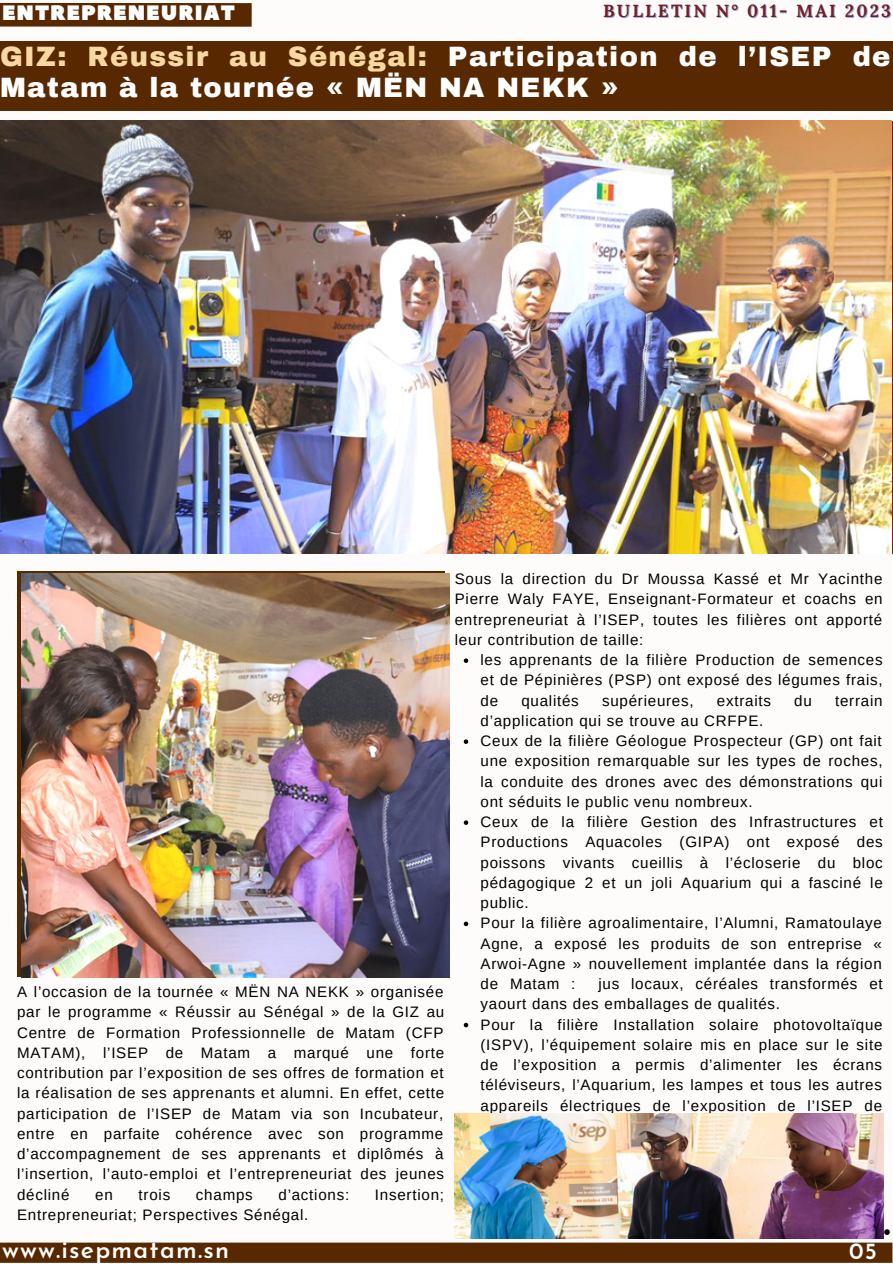
<style>
.page{position:relative;width:893px;height:1264px;background:#fff}
.page>*{position:absolute;margin:0;border:0;box-sizing:border-box;transform-origin:0 0}
.t1{font:900 27.45px/31.5px "Archivo";letter-spacing:.05em;color:#fff}
.t2{font:600 24.75px "Josefin Sans";letter-spacing:.05em;color:#fff}
.t3{font:600 23.25px "Josefin Sans";color:#fff}
.t4{font:20.85px "Peace Sans";letter-spacing:.05em;color:#fff}
.t5{font:700 17.55px "Lora";letter-spacing:.12em;color:#761e22}
.t6{font:15.15px/20.2px "Arimo";letter-spacing:.05em;color:#000;text-align:justify}
.s1{color:#f6d8a0}
</style>
<div class="page">
<div style="left:0;top:0;width:892px;height:1262px;background:#fdfcfb"></div>
<div style="left:0;top:1242px;width:892px;height:20px;background:#582900"></div>
<div style="left:0;top:42px;width:892px;height:69px;background:#582900"></div>
<div style="left:0;top:3px;width:252px;height:24px;background:#582900"></div>
<img style="left:0;top:121px;width:891px;height:433px">
<svg style="left:463px;top:658px;width:5px;height:5px"></svg>
<svg style="left:463px;top:739px;width:5px;height:5px"></svg>
<svg style="left:463px;top:820px;width:5px;height:5px"></svg>
<svg style="left:463px;top:921px;width:5px;height:5px"></svg>
<svg style="left:463px;top:1022px;width:5px;height:5px"></svg>
<img style="left:21px;top:573px;width:428px;height:404px">
<img style="left:454px;top:1113px;width:429px;height:125px">
<p class="t5" style="left:603px;top:0;width:289px">BULLETIN N° 011- MAI 2023</p>
<p class="t4" style="left:2px;top:-1px;width:234px">ENTREPRENEURIAT</p>
<p class="t1" style="left:0;top:41px;width:892px"><span class="s1">GIZ: Réussir au Sénégal:</span> Participation de l’ISEP de<br>Matam à la tournée « MËN NA NEKK »</p>
<p class="t6" style="left:17px;top:981px;width:429px">A l’occasion de la tournée « MËN NA NEKK » organisée par le programme « Réussir au Sénégal » de la GIZ au Centre de Formation Professionnelle de Matam (CFP MATAM), l’ISEP de Matam a marqué une forte contribution par l’exposition de ses offres de formation et la réalisation de ses apprenants et alumni. En effet, cette participation de l’ISEP de Matam via son Incubateur, entre en parfaite cohérence avec son programme d’accompagnement de ses apprenants et diplômés à l’insertion, l’auto-emploi et l’entrepreneuriat des jeunes décliné</p>
<p class="t6" style="left:95px;top:1184px;width:19px">en</p>
<p class="t6" style="left:139px;top:1184px;width:33px">trois</p>
<p class="t6" style="left:196px;top:1184px;width:58px">champs</p>
<p class="t6" style="left:278px;top:1184px;width:72px">d’actions:</p>
<p class="t6" style="left:375px;top:1184px;width:71px">Insertion;</p>
<p class="t6" style="left:17px;top:1204px;width:293px">Entrepreneuriat; Perspectives Sénégal.</p>
<p class="t6" style="left:454px;top:569px;width:429px">Sous la direction du Dr Moussa Kassé et Mr Yacinthe Pierre Waly FAYE, Enseignant-Formateur et coachs en entrepreneuriat à l’ISEP, toutes les filières ont apporté leur contribution de taille:</p>
<p class="t6" style="left:480px;top:650px;width:404px">les apprenants de la filière Production de semences et de Pépinières (PSP) ont exposé des légumes frais, de</p>
<p class="t6" style="left:521px;top:690px;width:59px">qualités</p>
<p class="t6" style="left:602px;top:690px;width:93px">supérieures,</p>
<p class="t6" style="left:717px;top:690px;width:56px">extraits</p>
<p class="t6" style="left:794px;top:690px;width:19px">du</p>
<p class="t6" style="left:835px;top:690px;width:49px">terrain</p>
<p class="t6" style="left:480px;top:710px;width:284px">d’application qui se trouve au CRFPE.</p>
<p class="t6" style="left:480px;top:730px;width:403px">Ceux de la filière Géologue Prospecteur (GP) ont fait une exposition remarquable sur les types de roches, la conduite des drones avec des démonstrations qui ont séduits le public venu nombreux.</p>
<p class="t6" style="left:480px;top:811px;width:404px">Ceux de la filière Gestion des Infrastructures et Productions Aquacoles (GIPA) ont exposé des poissons vivants cueillis à l’écloserie du bloc pédagogique 2 et un joli Aquarium qui a fasciné le public.</p>
<p class="t6" style="left:480px;top:913px;width:403px">Pour la filière agroalimentaire, l’Alumni, Ramatoulaye Agne, a exposé les produits de son entreprise « Arwoi-Agne » nouvellement implantée dans la région de Matam :</p>
<p class="t6" style="left:480px;top:973px;width:403px;text-indent:118px">jus locaux, céréales transformés et yaourt dans des emballages de qualités.</p>
<p class="t6" style="left:480px;top:1014px;width:403px">Pour la filière Installation solaire photovoltaïque (ISPV), l’équipement solaire mis en place sur le site de l’exposition a permis d’alimenter les écrans téléviseurs, l’Aquarium, les lampes et tous les autres appareils électriques de l’exposition de l’ISEP de</p>
<p class="t3" style="left:862px;top:1238px;width:30px">02</p>
<p class="t2" style="left:2px;top:1239px;width:229px">www.isepmatam.sn</p>
<p class="t3" style="left:849px;top:1241px;width:29px">05</p>
</div>
